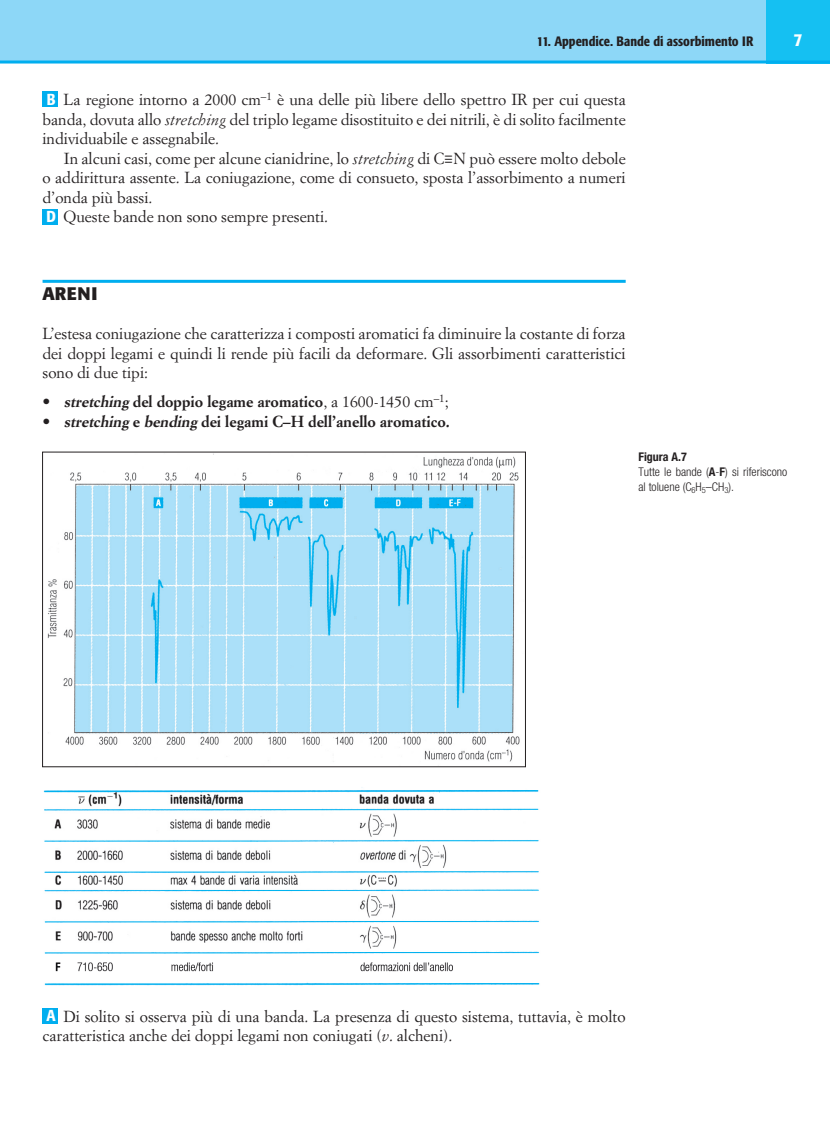
<style>
.page{position:relative;width:830px;height:1127px;background:#fff}
.page>*{position:absolute;margin:0;border:0;box-sizing:border-box;transform-origin:0 0}
.t1{font:700 18px "Formata";letter-spacing:.02em;color:#231f20}
.t2{font:500 condensed 18px "Formata";color:#fff}
.t3{font:15.75px/19.5px "Simoncini Garamond";color:#231f20;text-align:justify}
.t4{font:700 15.75px "Simoncini Garamond";color:#231f20}
.t5{font:500 condensed 13.5px "Formata";color:#231f20}
.t6{font:300 condensed 12px/15px "Helvetica Neue";color:#231f20}
.s1{font-family:"Formata";font-weight:500;font-stretch:condensed;color:#fff}
.s2{font-style:italic}
.s3{font-family:"Royal Societyof Chemistry Normal"}
.s4{font-weight:400}
.s5{font-weight:700}
</style>
<div class="page">
<div style="left:0;top:0;width:829px;height:62px;background:#8dd7f7"></div>
<div style="left:765px;top:0;width:64px;height:63px;background:#15c0f2"></div>
<hr style="left:0;top:61px;width:829px;height:3px;background:#00aeef">
<hr style="left:43px;top:280px;width:582px;height:3px;background:#00aeef">
<div style="left:43px;top:92px;width:15px;height:15px;background:#00aeef"></div>
<div style="left:43px;top:209px;width:15px;height:15px;background:#00aeef"></div>
<div style="left:43px;top:1008px;width:15px;height:16px;background:#00aeef"></div>
<img style="left:47px;top:454px;width:473px;height:308px">
<img style="left:43px;top:787px;width:497px;height:199px">
<p class="t5" style="left:536px;top:33px;width:218px">11. Appendice. Bande di assorbimento IR</p>
<p class="t2" style="left:793px;top:28px;width:10px">7</p>
<p class="t3" style="left:43px;top:89px;width:584px"><span class="s1">B</span> La regione intorno a 2000 cm<sup>–1</sup> è una delle più libere dello spettro IR per cui questa banda, dovuta allo <span class="s2">stretching</span> del triplo legame disostituito e dei nitrili, è di solito facilmente individuabile e assegnabile.</p>
<p class="t3" style="left:43px;top:148px;width:584px;text-align:left;text-indent:21px">In alcuni casi, come per alcune cianidrine, lo <span class="s2">stretching</span> di C<span class="s3">Ð</span>N può essere molto debole o addirittura assente. La coniugazione, come di consueto, sposta l’assorbimento a numeri d’onda più bassi.<br><span class="s1">D</span> Queste bande non sono sempre presenti.</p>
<p class="t1" style="left:43px;top:282px;width:56px">ArENi</p>
<p class="t3" style="left:43px;top:323px;width:584px">L’estesa coniugazione che caratterizza i composti aromatici fa diminuire la costante di forza dei doppi legami e quindi li rende più facili da deformare. Gli assorbimenti caratteristici sono di due tipi:</p>
<p class="t4" style="left:43px;top:392px;width:407px">• <span class="s2">stretching</span> del doppio legame aromatico<span class="s4">, a 1600-1450 cm</span><sup>–1</sup><span class="s4">;</span></p>
<p class="t4" style="left:43px;top:411px;width:408px">• <span class="s2">stretching</span> e <span class="s2">bending</span> dei legami C–H dell’anello aromatico.</p>
<p class="t6" style="left:638px;top:449px;width:150px"><span class="s5">Figura A.7<br></span>Tutte le bande (<span class="s5">A</span>-<span class="s5">F</span>) si riferiscono al toluene (C<sub>6</sub>H<sub>5</sub>–CH<sub>3</sub>).</p>
<p class="t3" style="left:43px;top:1006px;width:584px"><span class="s1">A</span> Di solito si osserva più di una banda. La presenza di questo sistema, tuttavia, è molto caratteristica anche dei doppi legami non coniugati (<span class="s2">v</span>. alcheni).</p>
</div>
